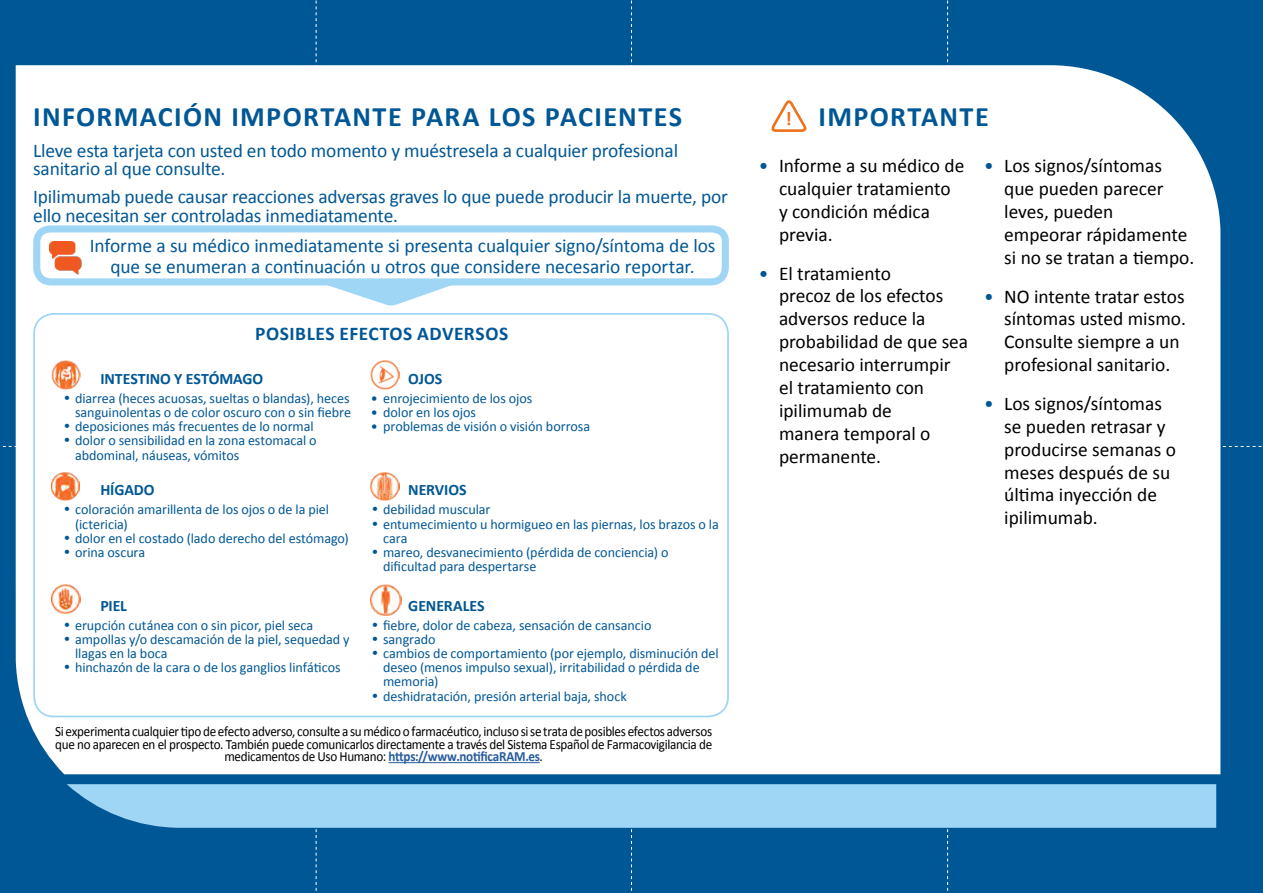
<style>
.page{position:relative;width:1263px;height:893px;background:#005795}
.page>*{position:absolute;margin:0;border:0;box-sizing:border-box;transform-origin:0 0}
.t1{font:700 28.2px "Calibri";letter-spacing:.045em;color:#005795}
.t2{font:19.35px/23px "Calibri";color:#000}
.t3{font:19.35px/21.1px "Calibri";letter-spacing:-.01em;color:#005795}
.t4{font:700 19.35px "Calibri";letter-spacing:.025em;color:#005795}
.t5{font:700 19.35px "Calibri";color:#ee721c}
.t6{font:700 15.9px "Calibri";letter-spacing:-.005em;color:#005795}
.t7{font:14.1px/14.1px "Calibri";letter-spacing:-.005em;color:#005795}
.t8{font:14.1px/12.3px "Calibri";letter-spacing:-.025em;color:#000;text-align:center;scale:.93 1}
.s1{font-family:"Century Gothic"}
.s2{font-weight:700;color:#275b9b}
.s3{color:#005795}
</style>
<div class="page">
<svg style="left:67px;top:784px;width:1149px;height:44px;background:#98d0f2"></svg>
<div style="left:23px;top:65px;width:1197px;height:709px;background:#fff"></div>
<svg style="left:316px;top:289px;width:146px;height:17px;background:#dcf0fb"></svg>
<div style="left:33px;top:313px;width:696px;height:404px;border:2px solid #9fd6f6;border-radius:20px"></div>
<svg style="left:30px;top:222px;width:702px;height:67px;background:#e8f5fc"></svg>
<img style="left:49px;top:241px;width:34px;height:34px">
<img style="left:51px;top:361px;width:30px;height:29px">
<img style="left:371px;top:585px;width:30px;height:30px">
<img style="left:52px;top:472px;width:28px;height:29px">
<img style="left:371px;top:472px;width:28px;height:29px">
<img style="left:371px;top:361px;width:29px;height:28px">
<img style="left:52px;top:585px;width:28px;height:28px">
<hr style="left:388px;top:762px;width:152px;height:1px;background:#275b9b">
<svg style="left:770px;top:99px;width:37px;height:37px"></svg>
<svg style="left:316px;top:0;width:1px;height:68px"></svg>
<svg style="left:316px;top:829px;width:1px;height:62px"></svg>
<svg style="left:947px;top:0;width:1px;height:68px"></svg>
<svg style="left:947px;top:829px;width:1px;height:62px"></svg>
<svg style="left:631px;top:0;width:1px;height:68px"></svg>
<svg style="left:631px;top:829px;width:1px;height:62px"></svg>
<svg style="left:2px;top:65px;width:21px;height:640px"></svg>
<svg style="left:1217px;top:446px;width:45px;height:1px"></svg>
<h1 class="t1" style="left:33px;top:97px;width:650px">INFORMACIÓN IMPORTANTE PARA LOS PACIENTES</h1>
<h2 class="t3" style="left:33px;top:141px;width:646px;line-height:17.7px">Lleve esta tarjeta con usted en todo momento y muéstresela a cualquier profesional sanitario al que consulte.</h2>
<h2 class="t3" style="left:33px;top:186px;width:696px;line-height:19.4px">Ipilimumab puede causar reacciones adversas graves lo que puede producir la muerte, por ello necesitan ser controladas inmediatamente.</h2>
<h2 class="t3" style="left:90px;top:234px;width:627px;text-align:center">Informe a su médico inmediatamente si presenta cualquier signo/síntoma de los que se enumeran a continuación u otros que considere necesario reportar.</h2>
<h2 class="t4" style="left:255px;top:319px;width:254px">POSIBLES EFECTOS ADVERSOS</h2>
<p class="t6" style="left:100px;top:367px;width:164px">INTESTINO Y ESTÓMAGO</p>
<p class="t7" style="left:63px;top:391px;width:290px;text-align:right"><span class="s1">•</span> diarrea (heces acuosas, sueltas o blandas), heces sanguinolentas o de color oscuro con o sin fiebre</p>
<p class="t7" style="left:63px;top:419px;width:252px"><span class="s1">•</span> deposiciones más frecuentes de lo normal</p>
<p class="t7" style="left:75px;top:433px;width:243px;text-indent:-12px"><span class="s1">•</span> dolor o sensibilidad en la zona estomacal o abdominal, náuseas, vómitos</p>
<p class="t6" style="left:408px;top:367px;width:35px">OJOS</p>
<p class="t7" style="left:371px;top:391px;width:163px">• enrojecimiento de los ojos</p>
<p class="t7" style="left:371px;top:405px;width:107px">• dolor en los ojos</p>
<p class="t7" style="left:371px;top:419px;width:221px">• problemas de visión o visión borrosa</p>
<p class="t6" style="left:100px;top:479px;width:56px">HÍGADO</p>
<p class="t7" style="left:75px;top:502px;width:255px;text-indent:-12px"><span class="s1">•</span> coloración amarillenta de los ojos o de la piel (ictericia)</p>
<p class="t7" style="left:63px;top:530px;width:288px"><span class="s1">•</span> dolor en el costado (lado derecho del estómago)</p>
<p class="t7" style="left:63px;top:544px;width:84px"><span class="s1">•</span> orina oscura</p>
<p class="t6" style="left:408px;top:479px;width:60px">NERVIOS</p>
<p class="t7" style="left:371px;top:502px;width:121px"><span class="s1">•</span> debilidad muscular</p>
<p class="t7" style="left:383px;top:516px;width:337px;text-indent:-12px"><span class="s1">•</span> entumecimiento u hormigueo en las piernas, los brazos o la cara</p>
<p class="t7" style="left:383px;top:544px;width:287px;text-indent:-12px"><span class="s1">•</span> mareo, desvanecimiento (pérdida de conciencia) o dificultad para despertarse</p>
<p class="t6" style="left:408px;top:594px;width:78px">GENERALES</p>
<p class="t7" style="left:371px;top:617px;width:282px"><span class="s1">•</span> fiebre, dolor de cabeza, sensación de cansancio</p>
<p class="t7" style="left:371px;top:632px;width:66px"><span class="s1">•</span> sangrado</p>
<p class="t7" style="left:383px;top:646px;width:337px;text-indent:-12px"><span class="s1">•</span> cambios de comportamiento (por ejemplo, disminución del deseo (menos impulso sexual), irritabilidad o pérdida de memoria)</p>
<p class="t7" style="left:371px;top:688px;width:258px"><span class="s1">•</span> deshidratación, presión arterial baja, shock</p>
<p class="t8" style="left:55px;top:725px;width:708px">Si experimenta cualquier tipo de efecto adverso, consulte a su médico o farmacéutico, incluso si se trata de posibles efectos adversos que no aparecen en el prospecto. También puede comunicarlos directamente a través del Sistema Español de Farmacovigilancia de medicamentos de Uso Humano: <span class="s2">https://www.notificaRAM.es</span>.</p>
<p class="t6" style="left:100px;top:594px;width:28px">PIEL</p>
<p class="t7" style="left:63px;top:617px;width:252px"><span class="s1">•</span> erupción cutánea con o sin picor, piel seca</p>
<p class="t7" style="left:75px;top:632px;width:276px;text-indent:-12px"><span class="s1">•</span> ampollas y/o descamación de la piel, sequedad y llagas en la boca</p>
<p class="t7" style="left:63px;top:660px;width:279px"><span class="s1">•</span> hinchazón de la cara o de los ganglios linfáticos</p>
<h1 class="t1" style="left:818px;top:97px;width:172px">IMPORTANTE</h1>
<h2 class="t2" style="left:779px;top:154px;width:187px;text-indent:-20px"><span class="s3">•</span> Informe a su médico de cualquier tratamiento<br>y condición médica previa.</h2>
<h2 class="t2" style="left:779px;top:261px;width:191px;text-indent:-20px"><span class="s3">•</span> El tratamiento<br>precoz de los efectos adversos reduce la probabilidad de que sea necesario interrumpir el tratamiento con ipilimumab de<br>manera temporal o permanente.</h2>
<h2 class="t5" style="left:785px;top:105px;width:8px">!</h2>
<h2 class="t2" style="left:1004px;top:154px;width:192px;text-indent:-20px"><span class="s3">•</span> Los signos/síntomas que pueden parecer leves, pueden empeorar rápidamente si no se tratan a tiempo.</h2>
<h2 class="t2" style="left:1004px;top:284px;width:183px;text-indent:-20px"><span class="s3">•</span> NO intente tratar estos síntomas usted mismo.<br>Consulte siempre a un profesional sanitario.</h2>
<h2 class="t2" style="left:1004px;top:391px;width:173px;text-indent:-20px"><span class="s3">•</span> Los signos/síntomas se pueden retrasar y producirse semanas o meses después de su última inyección de ipilimumab.</h2>
</div>
